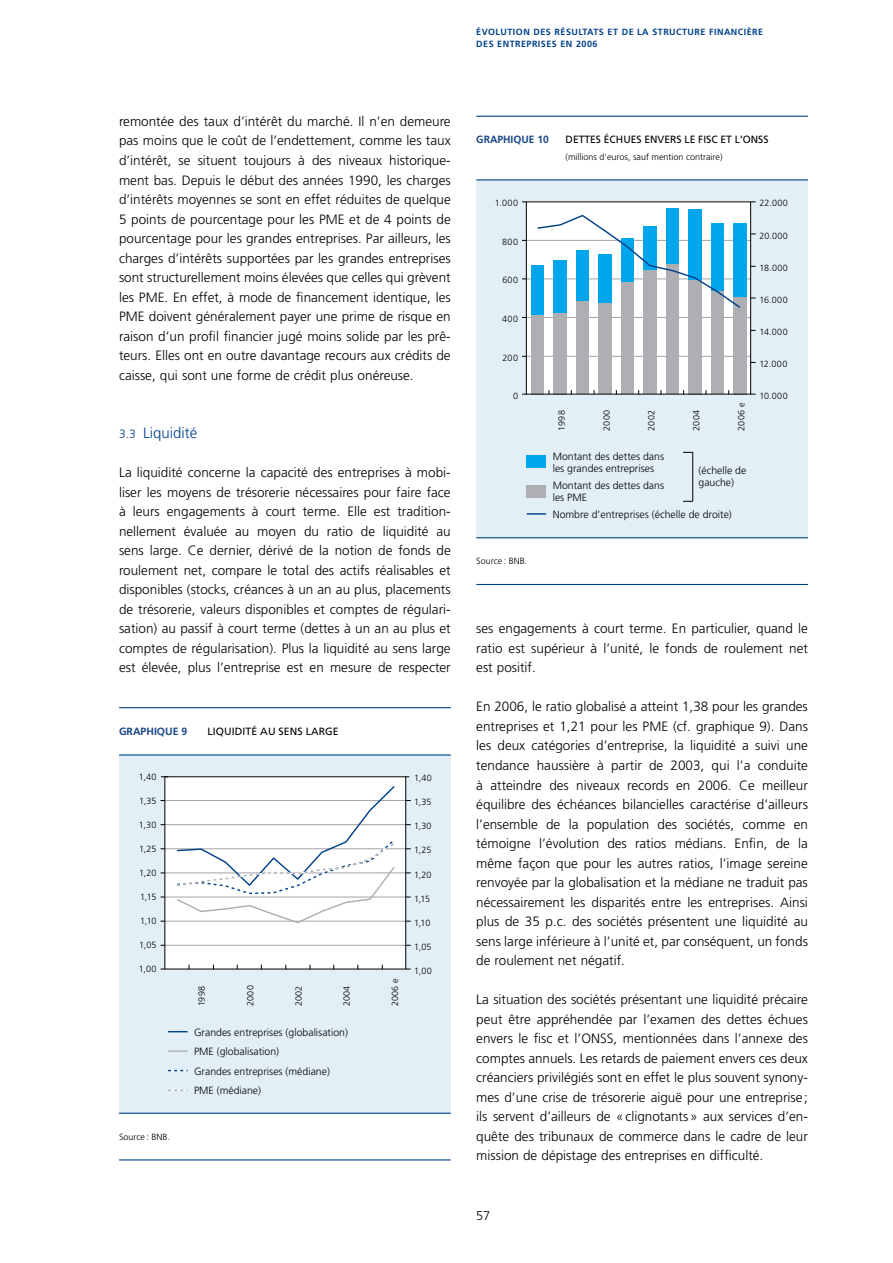
<style>
.page{position:relative;width:893px;height:1263px;background:#fff}
.page>*{position:absolute;margin:0;border:0;box-sizing:border-box;transform-origin:0 0}
.t1{font:300 15px "Frutiger LT";color:#00418a}
.t2{font:300 13.5px/19.5px "Frutiger LT";color:#000;text-align:justify}
.t3{font:300 12.75px "Frutiger LT";color:#000}
.t4{font:300 10.5px/19.5px "Frutiger LT";color:#000}
.t5{font:10.5px "Frutiger LT";color:#000}
.t6{font:700 10.5px "Frutiger LT";color:#184788}
.t7{font:300 9px "Frutiger LT";color:#000}
.t8{font:700 9px/12px "Frutiger LT";letter-spacing:.05em;color:#00418a}
.s1{font-size:12px}
</style>
<div class="page">
<div style="left:119px;top:755px;width:332px;height:359px;background:#e3eff6"></div>
<div style="left:165px;top:777px;width:241px;height:192px;background:#fff"></div>
<hr style="left:165px;top:800px;width:241px;height:1px;background:#a3a3a7">
<hr style="left:165px;top:824px;width:241px;height:1px;background:#a3a3a7">
<hr style="left:165px;top:848px;width:241px;height:1px;background:#a3a3a7">
<hr style="left:165px;top:872px;width:241px;height:1px;background:#a3a3a7">
<hr style="left:165px;top:897px;width:241px;height:1px;background:#a3a3a7">
<hr style="left:165px;top:921px;width:241px;height:1px;background:#a3a3a7">
<hr style="left:165px;top:945px;width:241px;height:1px;background:#a3a3a7">
<svg style="left:175px;top:786px;width:221px;height:138px"></svg>
<svg style="left:168px;top:1031px;width:20px;height:1px"></svg>
<hr style="left:168px;top:1050px;width:20px;height:2px;background:#aeafb2">
<svg style="left:168px;top:1070px;width:20px;height:1px"></svg>
<svg style="left:168px;top:1090px;width:20px;height:1px"></svg>
<hr style="left:119px;top:754px;width:332px;height:1px;background:#00418a">
<hr style="left:119px;top:707px;width:332px;height:1px;background:#00418a">
<hr style="left:119px;top:1113px;width:332px;height:1px;background:#00418a">
<hr style="left:119px;top:1159px;width:332px;height:1px;background:#00418a">
<div style="left:476px;top:180px;width:332px;height:358px;background:#e3eff6"></div>
<div style="left:526px;top:202px;width:225px;height:192px;background:#fff"></div>
<hr style="left:526px;top:240px;width:225px;height:1px;background:#a3a3a7">
<hr style="left:526px;top:279px;width:225px;height:1px;background:#a3a3a7">
<hr style="left:526px;top:317px;width:225px;height:1px;background:#a3a3a7">
<hr style="left:526px;top:356px;width:225px;height:1px;background:#a3a3a7">
<div style="left:531px;top:315px;width:13px;height:79px;background:#aeafb2"></div>
<div style="left:531px;top:265px;width:13px;height:50px;background:#00a6eb"></div>
<div style="left:553px;top:313px;width:14px;height:81px;background:#aeafb2"></div>
<div style="left:553px;top:260px;width:14px;height:53px;background:#00a6eb"></div>
<div style="left:576px;top:301px;width:13px;height:93px;background:#aeafb2"></div>
<div style="left:598px;top:303px;width:14px;height:91px;background:#aeafb2"></div>
<div style="left:621px;top:282px;width:13px;height:112px;background:#aeafb2"></div>
<div style="left:643px;top:271px;width:13px;height:123px;background:#aeafb2"></div>
<div style="left:666px;top:263px;width:13px;height:131px;background:#aeafb2"></div>
<div style="left:666px;top:208px;width:13px;height:55px;background:#00a6eb"></div>
<div style="left:688px;top:280px;width:13px;height:114px;background:#aeafb2"></div>
<div style="left:688px;top:209px;width:13px;height:71px;background:#00a6eb"></div>
<div style="left:711px;top:291px;width:13px;height:103px;background:#aeafb2"></div>
<div style="left:733px;top:297px;width:13px;height:97px;background:#aeafb2"></div>
<div style="left:733px;top:223px;width:13px;height:74px;background:#00a6eb"></div>
<svg style="left:536px;top:214px;width:205px;height:95px"></svg>
<div style="left:526px;top:456px;width:20px;height:12px;background:#00a6eb"></div>
<div style="left:527px;top:485px;width:19px;height:13px;background:#aeafb2"></div>
<svg style="left:527px;top:513px;width:19px;height:2px"></svg>
<div style="left:526px;top:201px;width:225px;height:193px;border:1px solid #000"></div>
<hr style="left:476px;top:179px;width:332px;height:1px;background:#00418a">
<hr style="left:476px;top:116px;width:332px;height:1px;background:#00418a">
<hr style="left:476px;top:537px;width:332px;height:1px;background:#00418a">
<hr style="left:476px;top:584px;width:332px;height:1px;background:#00418a">
<hr style="left:692px;top:452px;width:1px;height:49px;background:#000">
<p class="t8" style="left:476px;top:26px;width:288px">ÉVOLUTION DES RÉSULTATS ET DE LA STRUCTURE FINANCIÈRE<br>DES ENTREPRISES EN 2006</p>
<p class="t2" style="left:119px;top:112px;width:333px">remontée des taux d’intérêt du marché. Il n’en demeure pas moins que le coût de l’endettement, comme les taux d’intérêt, se situent toujours à des niveaux historique&shy;ment bas. Depuis le début des années 1990, les charges d’intérêts moyennes se sont en effet réduites de quelque 5 points de pourcentage pour les PME et de 4 points de pourcentage pour les grandes entreprises. Par ailleurs, les charges d’intérêts supportées par les grandes entreprises sont structurellement moins élevées que celles qui grèvent les PME. En effet, à mode de financement identique, les PME doivent généralement payer une prime de risque en raison d’un profil financier jugé moins solide par les prê&shy;teurs. Elles ont en outre davantage recours aux crédits de caisse, qui sont une forme de crédit plus onéreuse.</p>
<p class="t1" style="left:119px;top:424px;width:80px"><span class="s1">3.3</span> Liquidité</p>
<p class="t2" style="left:119px;top:463px;width:333px">La liquidité concerne la capacité des entreprises à mobi&shy;liser les moyens de trésorerie nécessaires pour faire face à leurs engagements à court terme. Elle est tradition&shy;nellement évaluée au moyen du ratio de liquidité au sens large. Ce dernier, dérivé de la notion de fonds de roulement net, compare le total des actifs réalisables et disponibles (stocks, créances à un an au plus, placements de trésorerie, valeurs disponibles et comptes de régulari&shy;sation) au passif à court terme (dettes à un an au plus et comptes de régularisation). Plus la liquidité au sens large est élevée, plus l’entreprise est en mesure de respecter</p>
<p class="t6" style="left:119px;top:725px;width:70px">GRAPHIQUE 9</p>
<p class="t5" style="left:207px;top:725px;width:133px">LIQUIDITÉ AU SENS LARGE</p>
<p class="t7" style="left:139px;top:771px;width:19px">1,40</p>
<p class="t7" style="left:139px;top:795px;width:19px">1,35</p>
<p class="t7" style="left:139px;top:820px;width:19px">1,30</p>
<p class="t7" style="left:139px;top:843px;width:19px">1,25</p>
<p class="t7" style="left:139px;top:867px;width:19px">1,20</p>
<p class="t7" style="left:140px;top:892px;width:18px">1,15</p>
<p class="t7" style="left:140px;top:916px;width:18px">1,10</p>
<p class="t7" style="left:139px;top:940px;width:19px">1,05</p>
<p class="t7" style="left:139px;top:964px;width:19px">1,00</p>
<p class="t7" style="left:119px;top:1131px;width:53px">Source : BNB.</p>
<p class="t7" style="left:197px;top:1006px;width:22px;rotate:-90deg">1998</p>
<p class="t7" style="left:245px;top:1006px;width:22px;rotate:-90deg">2000</p>
<p class="t7" style="left:293px;top:1006px;width:22px;rotate:-90deg">2002</p>
<p class="t7" style="left:342px;top:1006px;width:22px;rotate:-90deg">2004</p>
<p class="t7" style="left:390px;top:1006px;width:29px;rotate:-90deg">2006 e</p>
<p class="t4" style="left:194px;top:1022px;width:156px">Grandes entreprises (globalisation)<br>PME (globalisation)<br>Grandes entreprises (médiane)<br>PME (médiane)</p>
<p class="t7" style="left:414px;top:773px;width:19px">1,40</p>
<p class="t7" style="left:414px;top:797px;width:19px">1,35</p>
<p class="t7" style="left:414px;top:821px;width:19px">1,30</p>
<p class="t7" style="left:414px;top:845px;width:19px">1,25</p>
<p class="t7" style="left:414px;top:869px;width:19px">1,20</p>
<p class="t7" style="left:414px;top:893px;width:18px">1,15</p>
<p class="t7" style="left:414px;top:918px;width:18px">1,10</p>
<p class="t7" style="left:414px;top:942px;width:19px">1,05</p>
<p class="t7" style="left:414px;top:966px;width:19px">1,00</p>
<p class="t6" style="left:476px;top:133px;width:74px">GRAPHIQUE 10</p>
<p class="t5" style="left:566px;top:133px;width:205px">DETTES ÉCHUES ENVERS LE FISC ET L’ONSS</p>
<p class="t7" style="left:566px;top:152px;width:159px">(millions d’euros, sauf mention contraire)</p>
<p class="t7" style="left:495px;top:198px;width:25px">1.000</p>
<p class="t7" style="left:502px;top:236px;width:17px">800</p>
<p class="t7" style="left:502px;top:275px;width:17px">600</p>
<p class="t7" style="left:502px;top:314px;width:17px">400</p>
<p class="t7" style="left:503px;top:352px;width:17px">200</p>
<p class="t7" style="left:513px;top:391px;width:7px">0</p>
<p class="t7" style="left:476px;top:556px;width:53px">Source : BNB.</p>
<p class="t7" style="left:557px;top:431px;width:22px;rotate:-90deg">1998</p>
<p class="t7" style="left:602px;top:431px;width:22px;rotate:-90deg">2000</p>
<p class="t7" style="left:646px;top:431px;width:22px;rotate:-90deg">2002</p>
<p class="t7" style="left:691px;top:431px;width:22px;rotate:-90deg">2004</p>
<p class="t7" style="left:736px;top:431px;width:29px;rotate:-90deg">2006 e</p>
<p class="t4" style="left:553px;top:450px;width:113px;line-height:12px">Montant des dettes dans les grandes entreprises</p>
<p class="t4" style="left:553px;top:480px;width:113px;line-height:12px">Montant des dettes dans les PME</p>
<p class="t4" style="left:698px;top:464px;width:49px;line-height:12px">(échelle de gauche)</p>
<p class="t4" style="left:553px;top:505px;width:181px">Nombre d’entreprises (échelle de droite)</p>
<p class="t7" style="left:759px;top:198px;width:30px">22.000</p>
<p class="t7" style="left:759px;top:230px;width:30px">20.000</p>
<p class="t7" style="left:759px;top:262px;width:30px">18.000</p>
<p class="t7" style="left:759px;top:294px;width:30px">16.000</p>
<p class="t7" style="left:759px;top:326px;width:30px">14.000</p>
<p class="t7" style="left:759px;top:359px;width:29px">12.000</p>
<p class="t7" style="left:759px;top:391px;width:30px">10.000</p>
<p class="t2" style="left:476px;top:619px;width:333px">ses engagements à court terme. En particulier, quand le ratio est supérieur à l’unité, le fonds de roulement net est positif.</p>
<p class="t2" style="left:476px;top:697px;width:333px">En 2006, le ratio globalisé a atteint 1,38 pour les grandes entreprises et 1,21 pour les PME (cf. graphique 9). Dans les deux catégories d’entreprise, la liquidité a suivi une tendance haussière à partir de 2003, qui l’a conduite à atteindre des niveaux records en 2006. Ce meilleur équilibre des échéances bilancielles caractérise d’ailleurs l’ensemble de la population des sociétés, comme en témoigne l’évolution des ratios médians. Enfin, de la même façon que pour les autres ratios, l’image sereine renvoyée par la globalisation et la médiane ne traduit pas nécessairement les disparités entre les entreprises. Ainsi plus de 35 p.c. des sociétés présentent une liquidité au sens large inférieure à l’unité et, par conséquent, un fonds de roulement net négatif.</p>
<p class="t2" style="left:476px;top:990px;width:333px">La situation des sociétés présentant une liquidité précaire peut être appréhendée par l’examen des dettes échues envers le fisc et l’ONSS, mentionnées dans l’annexe des comptes annuels. Les retards de paiement envers ces deux créanciers privilégiés sont en effet le plus souvent synony&shy;mes d’une crise de trésorerie aiguë pour une entreprise ; ils servent d’ailleurs de «clignotants» aux services d’en&shy;quête des tribunaux de commerce dans le cadre de leur mission de dépistage des entreprises en difficulté.</p>
<p class="t3" style="left:476px;top:1209px;width:16px">57</p>
</div>
